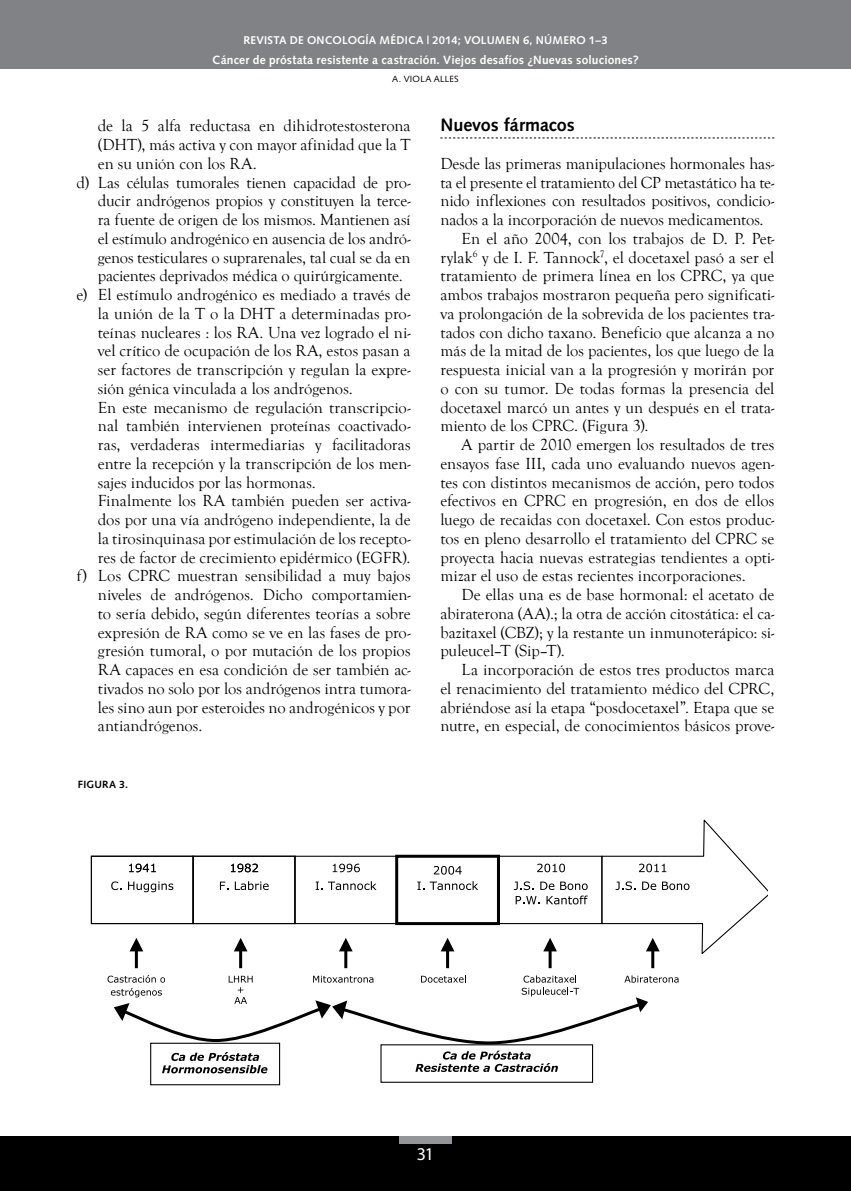
<style>
.page{position:relative;width:851px;height:1191px;background:#fff}
.page>*{position:absolute;margin:0;border:0;box-sizing:border-box;transform-origin:0 0}
.t1{font:700 18px "Syntax LT Std";letter-spacing:-.005em;color:#000}
.t2{font:18px "Myriad Pro";color:#fff}
.t3{font:16.5px "Goudy Old Style T";letter-spacing:-.005em;color:#000}
.t4{font:700 12px "Syntax LT Std";letter-spacing:.015em;color:#fff}
.t5{font:700 11.25px "Syntax LT Std";letter-spacing:.02em;color:#fff}
.t6{font:700 10.5px "Syntax LT Std";letter-spacing:.025em;color:#000}
.t7{font:9px "Syntax LT Std";letter-spacing:.025em;color:#000}
</style>
<div class="page">
<div style="left:0;top:1135px;width:850px;height:56px;background:#000"></div>
<div style="left:0;top:0;width:850px;height:69px;background:#808285"></div>
<div style="left:399px;top:1135px;width:53px;height:8px;background:#939598"></div>
<svg style="left:440px;top:138px;width:334px;height:1px"></svg>
<hr style="left:135px;top:949px;width:3px;height:19px;background:#000">
<svg style="left:129px;top:938px;width:14px;height:13px"></svg>
<hr style="left:239px;top:949px;width:3px;height:19px;background:#000">
<svg style="left:234px;top:938px;width:13px;height:13px"></svg>
<hr style="left:344px;top:949px;width:3px;height:19px;background:#000">
<svg style="left:339px;top:938px;width:13px;height:13px"></svg>
<hr style="left:446px;top:949px;width:3px;height:19px;background:#000">
<svg style="left:441px;top:938px;width:13px;height:13px"></svg>
<hr style="left:548px;top:949px;width:3px;height:19px;background:#000">
<hr style="left:651px;top:949px;width:3px;height:19px;background:#000">
<div style="left:294px;top:855px;width:103px;height:69px;border:1px solid #000"></div>
<svg style="left:332px;top:863px;width:28px;height:9px"></svg>
<svg style="left:315px;top:881px;width:7px;height:9px"></svg>
<svg style="left:328px;top:881px;width:48px;height:9px"></svg>
<div style="left:395px;top:854px;width:105px;height:71px;border:3px solid #000"></div>
<svg style="left:433px;top:866px;width:28px;height:8px"></svg>
<svg style="left:417px;top:881px;width:61px;height:9px"></svg>
<div style="left:91px;top:855px;width:103px;height:69px;border:1px solid #000"></div>
<svg style="left:129px;top:863px;width:27px;height:9px"></svg>
<svg style="left:111px;top:881px;width:10px;height:9px"></svg>
<svg style="left:128px;top:881px;width:45px;height:11px"></svg>
<div style="left:192px;top:855px;width:103px;height:69px;border:1px solid #000"></div>
<svg style="left:231px;top:863px;width:27px;height:9px"></svg>
<svg style="left:220px;top:881px;width:8px;height:9px"></svg>
<svg style="left:235px;top:881px;width:34px;height:9px"></svg>
<svg style="left:498px;top:819px;width:269px;height:137px"></svg>
<div style="left:150px;top:1042px;width:130px;height:43px;border:1px solid #000"></div>
<svg style="left:107px;top:975px;width:571px;height:98px"></svg>
<p class="t5" style="left:243px;top:33px;width:366px">REVISTA DE ONCOLOGÍA MÉDICA | 2014; VOLUMEN 6, NÚMERO 1–3</p>
<p class="t4" style="left:212px;top:53px;width:428px">Cáncer de próstata resistente a castración. Viejos desafíos ¿Nuevas soluciones?</p>
<p class="t7" style="left:392px;top:74px;width:68px">A. VIOLA ALLES</p>
<p class="t3" style="left:98px;top:117px;width:314px">de la 5 alfa reductasa en dihidrotestosterona</p>
<p class="t3" style="left:98px;top:136px;width:314px">(DHT), más activa y con mayor afinidad que la T</p>
<p class="t3" style="left:98px;top:154px;width:160px">en su unión con los RA.</p>
<p class="t3" style="left:77px;top:173px;width:335px">d) Las células tumorales tienen capacidad de pro-</p>
<p class="t3" style="left:98px;top:192px;width:314px">ducir andrógenos propios y constituyen la terce-</p>
<p class="t3" style="left:98px;top:211px;width:314px">ra fuente de origen de los mismos. Mantienen así</p>
<p class="t3" style="left:98px;top:229px;width:314px">el estímulo androgénico en ausencia de los andró-</p>
<p class="t3" style="left:98px;top:248px;width:314px">genos testiculares o suprarenales, tal cual se da en</p>
<p class="t3" style="left:98px;top:267px;width:306px">pacientes deprivados médica o quirúrgicamente.</p>
<p class="t3" style="left:77px;top:286px;width:335px">e) El estímulo androgénico es mediado a través de</p>
<p class="t3" style="left:98px;top:304px;width:314px">la unión de la T o la DHT a determinadas pro-</p>
<p class="t3" style="left:98px;top:323px;width:314px">teínas nucleares : los RA. Una vez logrado el ni-</p>
<p class="t3" style="left:98px;top:342px;width:314px">vel crítico de ocupación de los RA, estos pasan a</p>
<p class="t3" style="left:98px;top:360px;width:314px">ser factores de transcripción y regulan la expre-</p>
<p class="t3" style="left:98px;top:379px;width:256px">sión génica vinculada a los andrógenos.</p>
<p class="t3" style="left:98px;top:398px;width:314px">En este mecanismo de regulación transcripcio-</p>
<p class="t3" style="left:98px;top:417px;width:314px">nal también intervienen proteínas coactivado-</p>
<p class="t3" style="left:98px;top:435px;width:314px">ras, verdaderas intermediarias y facilitadoras</p>
<p class="t3" style="left:98px;top:454px;width:314px">entre la recepción y la transcripción de los men-</p>
<p class="t3" style="left:98px;top:473px;width:219px">sajes inducidos por las hormonas.</p>
<p class="t3" style="left:98px;top:492px;width:314px">Finalmente los RA también pueden ser activa-</p>
<p class="t3" style="left:98px;top:510px;width:314px">dos por una vía andrógeno independiente, la de</p>
<p class="t3" style="left:98px;top:529px;width:314px">la tirosinquinasa por estimulación de los recepto-</p>
<p class="t3" style="left:98px;top:548px;width:314px">res de factor de crecimiento epidérmico (EGFR).</p>
<p class="t3" style="left:77px;top:567px;width:335px">f) Los CPRC muestran sensibilidad a muy bajos</p>
<p class="t3" style="left:98px;top:585px;width:314px">niveles de andrógenos. Dicho comportamien-</p>
<p class="t3" style="left:98px;top:604px;width:314px">to sería debido, según diferentes teorías a sobre</p>
<p class="t3" style="left:98px;top:623px;width:314px">expresión de RA como se ve en las fases de pro-</p>
<p class="t3" style="left:98px;top:642px;width:314px">gresión tumoral, o por mutación de los propios</p>
<p class="t3" style="left:98px;top:660px;width:314px">RA capaces en esa condición de ser también ac-</p>
<p class="t3" style="left:98px;top:679px;width:314px">tivados no solo por los andrógenos intra tumora-</p>
<p class="t3" style="left:98px;top:698px;width:314px">les sino aun por esteroides no androgénicos y por</p>
<p class="t3" style="left:98px;top:717px;width:106px">antiandrógenos.</p>
<p class="t1" style="left:440px;top:115px;width:136px">Nuevos fármacos</p>
<p class="t3" style="left:440px;top:154px;width:335px">Desde las primeras manipulaciones hormonales has-</p>
<p class="t3" style="left:440px;top:173px;width:335px">ta el presente el tratamiento del CP metastático ha te-</p>
<p class="t3" style="left:440px;top:192px;width:335px">nido inflexiones con resultados positivos, condicio-</p>
<p class="t3" style="left:440px;top:211px;width:325px">nados a la incorporación de nuevos medicamentos.</p>
<p class="t3" style="left:461px;top:229px;width:314px">En el año 2004, con los trabajos de D. P. Pet-</p>
<p class="t3" style="left:440px;top:248px;width:335px">rylak<sup>6</sup> y de I. F. Tannock<sup>7</sup>, el docetaxel pasó a ser el</p>
<p class="t3" style="left:440px;top:267px;width:335px">tratamiento de primera línea en los CPRC, ya que</p>
<p class="t3" style="left:440px;top:286px;width:335px">ambos trabajos mostraron pequeña pero significati-</p>
<p class="t3" style="left:440px;top:304px;width:335px">va prolongación de la sobrevida de los pacientes tra-</p>
<p class="t3" style="left:440px;top:323px;width:335px">tados con dicho taxano. Beneficio que alcanza a no</p>
<p class="t3" style="left:440px;top:342px;width:335px">más de la mitad de los pacientes, los que luego de la</p>
<p class="t3" style="left:440px;top:361px;width:335px">respuesta inicial van a la progresión y morirán por</p>
<p class="t3" style="left:440px;top:379px;width:335px">o con su tumor. De todas formas la presencia del</p>
<p class="t3" style="left:440px;top:398px;width:335px">docetaxel marcó un antes y un después en el trata-</p>
<p class="t3" style="left:440px;top:417px;width:209px">miento de los CPRC. (Figura 3).</p>
<p class="t3" style="left:461px;top:436px;width:314px">A partir de 2010 emergen los resultados de tres</p>
<p class="t3" style="left:440px;top:454px;width:335px">ensayos fase III, cada uno evaluando nuevos agen-</p>
<p class="t3" style="left:440px;top:473px;width:335px">tes con distintos mecanismos de acción, pero todos</p>
<p class="t3" style="left:440px;top:492px;width:335px">efectivos en CPRC en progresión, en dos de ellos</p>
<p class="t3" style="left:440px;top:510px;width:335px">luego de recaidas con docetaxel. Con estos produc-</p>
<p class="t3" style="left:440px;top:529px;width:335px">tos en pleno desarrollo el tratamiento del CPRC se</p>
<p class="t3" style="left:440px;top:548px;width:335px">proyecta hacia nuevas estrategias tendientes a opti-</p>
<p class="t3" style="left:440px;top:567px;width:307px">mizar el uso de estas recientes incorporaciones.</p>
<p class="t3" style="left:461px;top:585px;width:314px">De ellas una es de base hormonal: el acetato de</p>
<p class="t3" style="left:440px;top:604px;width:335px">abiraterona (AA).; la otra de acción citostática: el ca-</p>
<p class="t3" style="left:440px;top:623px;width:335px">bazitaxel (CBZ); y la restante un inmunoterápico: si-</p>
<p class="t3" style="left:440px;top:642px;width:126px">puleucel–T (Sip–T).</p>
<p class="t3" style="left:461px;top:660px;width:314px">La incorporación de estos tres productos marca</p>
<p class="t3" style="left:440px;top:679px;width:335px">el renacimiento del tratamiento médico del CPRC,</p>
<p class="t3" style="left:440px;top:698px;width:335px">abriéndose así la etapa “posdocetaxel”. Etapa que se</p>
<p class="t3" style="left:440px;top:717px;width:335px">nutre, en especial, de conocimientos básicos prove-</p>
<p class="t6" style="left:78px;top:778px;width:52px">FIGURA 3.</p>
<p class="t2" style="left:417px;top:1143px;width:19px">31</p>
</div>
